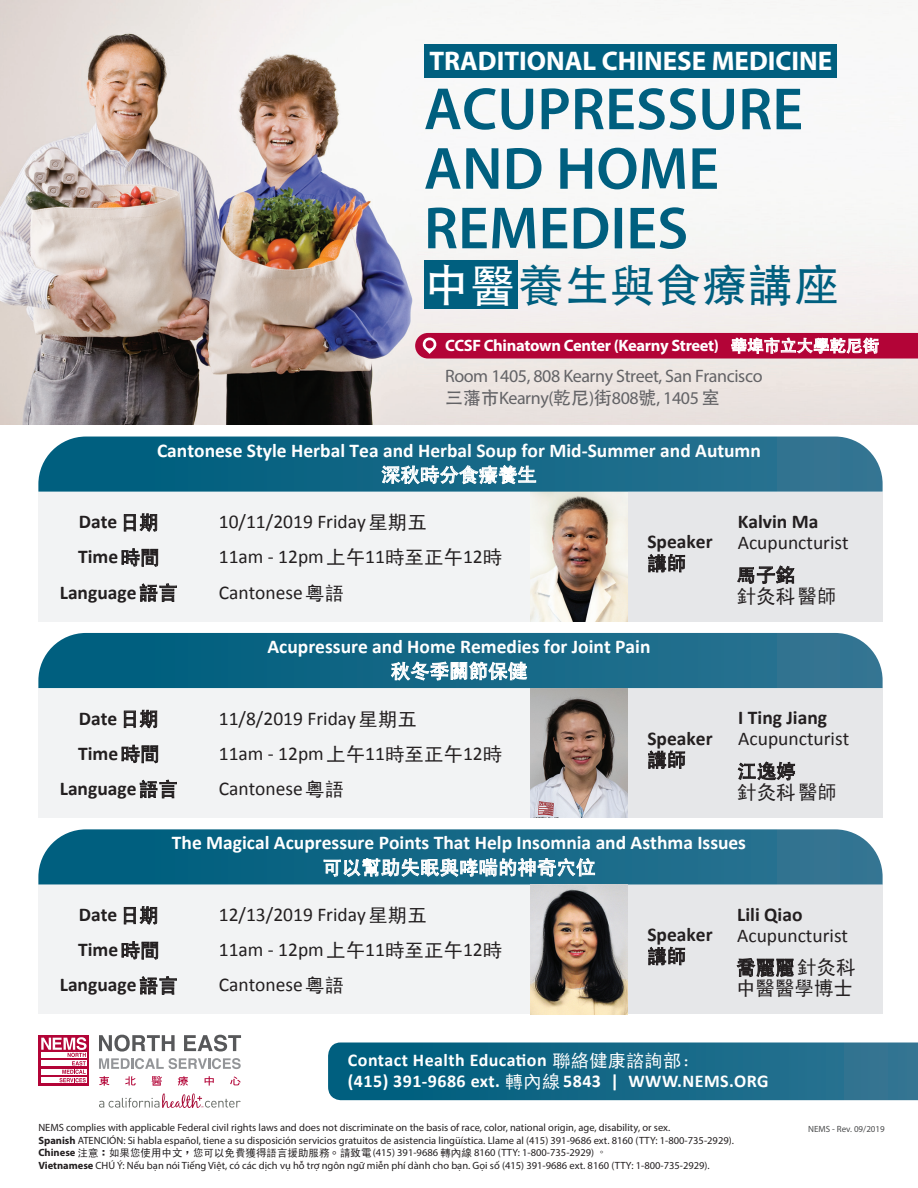
<style>
.page{position:relative;width:918px;height:1188px;background:#fff}
.page>*{position:absolute;margin:0;border:0;box-sizing:border-box;transform-origin:0 0}
.t1{font:600 60px/59.6px "Myriad Pro";color:#005f7f}
.t2{font:500 45px "ST Heiti TC";letter-spacing:.02em;color:#005f7f}
.t3{font:700 27px "Myriad Pro";color:#fff}
.t4{font:19.5px/35.2px "Calibri";color:#231f20}
.t5{font:700 19.5px "Calibri";color:#fff}
.t6{font:700 19.5px/35.2px "Calibri";color:#231f20}
.t7{font:19.5px/21px "TSC F Hei M5 TT";color:#231f20}
.t8{font:19.5px "TSC F Hei M5 TT";color:#fff}
.t9{font:700 18px/21.6px "Calibri";letter-spacing:.025em;color:#fff}
.t10{font:18px/21.6px "Myriad Pro";letter-spacing:-.02em;color:#636366}
.t11{font:700 16.5px "Myriad Pro";letter-spacing:-.02em;color:#fff}
.t12{font:10.5px/12.6px "Myriad Pro";color:#231f20}
.t13{font:9px "Myriad Pro";color:#4b4c4d}
.s1{color:#fff}
.s2{font-family:"ST Heiti TC";font-weight:500}
.s3{font-family:"TSC F Hei M5 TT";font-weight:400}
.s4{font-family:"TSC F Hei M5 TT"}
.s5{font-weight:700}
.s6{font-family:"Adobe Ming Std";font-weight:300}
</style>
<div class="page">
<img style="left:0;top:0;width:918px;height:424px">
<div style="left:38px;top:492px;width:845px;height:129px;background:#f2f3f4"></div>
<div style="left:530px;top:492px;width:353px;height:129px;background:#e6e7e9"></div>
<svg style="left:328px;top:1042px;width:590px;height:58px;background:#186a88"></svg>
<svg style="left:99px;top:1035px;width:76px;height:17px"></svg>
<svg style="left:184px;top:1035px;width:57px;height:17px"></svg>
<svg style="left:99px;top:1058px;width:142px;height:11px"></svg>
<div style="left:39px;top:1035px;width:50px;height:50px;background:#b30437"></div>
<svg style="left:41px;top:1082px;width:46px;height:1px"></svg>
<svg style="left:41px;top:1037px;width:46px;height:45px"></svg>
<svg style="left:99px;top:1076px;width:11px;height:10px"></svg>
<svg style="left:125px;top:1076px;width:11px;height:10px"></svg>
<svg style="left:152px;top:1076px;width:10px;height:10px"></svg>
<svg style="left:178px;top:1076px;width:10px;height:10px"></svg>
<svg style="left:205px;top:1076px;width:9px;height:10px"></svg>
<svg style="left:230px;top:1076px;width:11px;height:9px"></svg>
<svg style="left:99px;top:1093px;width:142px;height:15px"></svg>
<svg style="left:737px;top:565px;width:58px;height:19px"></svg>
<svg style="left:124px;top:513px;width:33px;height:19px"></svg>
<svg style="left:122px;top:548px;width:36px;height:19px"></svg>
<svg style="left:648px;top:554px;width:37px;height:19px"></svg>
<svg style="left:140px;top:583px;width:37px;height:19px"></svg>
<img style="left:530px;top:492px;width:97px;height:129px">
<svg style="left:38px;top:437px;width:845px;height:55px;background:#1c6d8a"></svg>
<svg style="left:381px;top:465px;width:155px;height:19px"></svg>
<div style="left:38px;top:688px;width:845px;height:130px;background:#f2f3f4"></div>
<div style="left:530px;top:688px;width:353px;height:130px;background:#e6e7e9"></div>
<svg style="left:738px;top:761px;width:57px;height:20px"></svg>
<svg style="left:124px;top:710px;width:33px;height:18px"></svg>
<svg style="left:122px;top:745px;width:36px;height:18px"></svg>
<svg style="left:648px;top:750px;width:37px;height:19px"></svg>
<svg style="left:140px;top:780px;width:37px;height:18px"></svg>
<svg style="left:38px;top:633px;width:845px;height:55px;background:#1a6b8a"></svg>
<svg style="left:391px;top:662px;width:136px;height:19px"></svg>
<div style="left:38px;top:885px;width:845px;height:129px;background:#f2f3f4"></div>
<div style="left:530px;top:885px;width:353px;height:129px;background:#e6e7e9"></div>
<svg style="left:736px;top:958px;width:58px;height:19px"></svg>
<svg style="left:124px;top:906px;width:33px;height:19px"></svg>
<svg style="left:122px;top:941px;width:36px;height:19px"></svg>
<svg style="left:648px;top:947px;width:37px;height:18px"></svg>
<svg style="left:140px;top:976px;width:37px;height:19px"></svg>
<svg style="left:38px;top:829px;width:845px;height:55px;background:#1d6d8b"></svg>
<svg style="left:324px;top:858px;width:271px;height:19px;background:#7aa9ba"></svg>
<svg style="left:415px;top:325px;width:503px;height:34px;background:#c85273"></svg>
<img style="left:530px;top:885px;width:98px;height:129px">
<img style="left:530px;top:688px;width:98px;height:130px">
<div style="left:424px;top:44px;width:413px;height:33px;background:#005f7f"></div>
<div style="left:424px;top:261px;width:94px;height:48px;background:#005f7f"></div>
<h3 class="t3" style="left:429px;top:43px;width:404px">TRADITIONAL CHINESE MEDICINE</h3>
<h1 class="t1" style="left:424px;top:80px;width:381px">ACUPRESSURE<br>AND HOME<br>REMEDIES</h1>
<h2 class="t2" style="left:424px;top:260px;width:416px"><span class="s1">中醫</span>養生與食療講座</h2>
<h3 class="t11" style="left:445px;top:335px;width:436px">CCSF Chinatown Center (Kearny Street) <span class="s2">華埠市立大學乾尼街</span></h3>
<h3 class="t10" style="left:445px;top:365px;width:319px">Room 1405, 808 Kearny Street, San Francisco<span class="s2">三藩市</span>Kearny(<span class="s2">乾尼</span>)<span class="s2">街</span>808<span class="s2">號</span>, 1405 <span class="s2">室</span></h3>
<h3 class="t5" style="left:157px;top:438px;width:605px">Cantonese Style Herbal Tea and Herbal Soup for Mid-Summer and Autumn</h3>
<h3 class="t8" style="left:381px;top:461px;width:157px">深秋時分食療養生</h3>
<h3 class="t6" style="left:78px;top:503px;width:83px">Date<span class="s3">日期<br></span>Time<span class="s3">時間</span></h3>
<h3 class="t6" style="left:60px;top:574px;width:120px">Language<span class="s3">語言</span></h3>
<h3 class="t6" style="left:78px;top:700px;width:83px">Date<span class="s3">日期<br></span>Time<span class="s3">時間</span></h3>
<h3 class="t6" style="left:60px;top:770px;width:120px">Language<span class="s3">語言</span></h3>
<h3 class="t4" style="left:219px;top:503px;width:285px">10/11/2019 Friday <span class="s4">星期五<br></span>11am - 12pm <span class="s4">上午</span>11<span class="s4">時至正午</span>12<span class="s4">時<br></span>Cantonese <span class="s4">粵語</span></h3>
<h3 class="t6" style="left:647px;top:523px;width:67px">Speaker</h3>
<h3 class="t7" style="left:647px;top:551px;width:40px">講師</h3>
<h3 class="t5" style="left:267px;top:634px;width:385px">Acupressure and Home Remedies for Joint Pain</h3>
<h3 class="t8" style="left:391px;top:657px;width:138px">秋冬季關節保健</h3>
<h3 class="t4" style="left:219px;top:700px;width:285px">11/8/2019 Friday <span class="s4">星期五<br></span>11am - 12pm <span class="s4">上午</span>11<span class="s4">時至正午</span>12<span class="s4">時<br></span>Cantonese <span class="s4">粵語</span></h3>
<h3 class="t6" style="left:647px;top:720px;width:67px">Speaker</h3>
<h3 class="t7" style="left:647px;top:747px;width:40px">講師</h3>
<h3 class="t6" style="left:738px;top:503px;width:82px">Kalvin Ma</h3>
<h3 class="t4" style="left:738px;top:524px;width:112px">Acupuncturist</h3>
<h3 class="t7" style="left:737px;top:562px;width:101px">馬子銘<br>針灸科 醫師</h3>
<h3 class="t6" style="left:738px;top:699px;width:90px">I Ting Jiang</h3>
<h3 class="t4" style="left:738px;top:720px;width:112px">Acupuncturist</h3>
<h3 class="t7" style="left:737px;top:759px;width:101px">江逸婷<br>針灸科 醫師</h3>
<h3 class="t5" style="left:172px;top:831px;width:576px">The Magical Acupressure Points That Help Insomnia and Asthma Issues</h3>
<h3 class="t8" style="left:323px;top:854px;width:274px">可以幫助失眠與哮喘的神奇穴位</h3>
<h3 class="t6" style="left:78px;top:896px;width:83px">Date<span class="s3">日期<br></span>Time<span class="s3">時間</span></h3>
<h3 class="t6" style="left:60px;top:966px;width:120px">Language<span class="s3">語言</span></h3>
<h3 class="t4" style="left:219px;top:896px;width:285px">12/13/2019 Friday <span class="s4">星期五<br></span>11am - 12pm <span class="s4">上午</span>11<span class="s4">時至正午</span>12<span class="s4">時<br></span>Cantonese <span class="s4">粵語</span></h3>
<h3 class="t6" style="left:647px;top:916px;width:67px">Speaker</h3>
<h3 class="t7" style="left:647px;top:944px;width:40px">講師</h3>
<h3 class="t6" style="left:737px;top:896px;width:67px">Lili Qiao</h3>
<h3 class="t4" style="left:737px;top:917px;width:112px">Acupuncturist</h3>
<h3 class="t7" style="left:736px;top:955px;width:121px">喬麗麗 針灸科中醫醫學博士</h3>
<h3 class="t9" style="left:348px;top:1048px;width:422px">Contact Health Education <span class="s3">聯絡健康諮詢部:<br></span>(415) 391-9686 ext. <span class="s3">轉內線</span> 5843 | WWW.NEMS.ORG</h3>
<p class="t12" style="left:38px;top:1121px;width:633px">NEMS complies with applicable Federal civil rights laws and does not discriminate on the basis of race, color, national origin, age, disability, or sex.</p>
<p class="t13" style="left:808px;top:1123px;width:78px">NEMS - Rev. 09/2019</p>
<p class="t12" style="left:38px;top:1134px;width:697px"><span class="s5">Spanish</span> ATENCIÓN: Si habla español, tiene a su disposición servicios gratuitos de asistencia lingüística. Llame al (415) 391-9686 ext. 8160 (TTY: 1-800-735-2929).<br><span class="s5">Chinese</span> <span class="s4">注意：如果您使用中文，您可以免費獲得語言援助服務。請致電</span> (415) 391-9686 <span class="s4">轉內線</span> 8160 (TTY: 1-800-735-2929) <span class="s6">。<br></span><span class="s5">Vietnamese</span> CHÚ Ý: Nếu bạn nói Tiếng Việt, có các dịch vụ hỗ trợ ngôn ngữ miễn phí dành cho bạn. Gọi số (415) 391-9686 ext. 8160 (TTY: 1-800-735-2929).</p>
</div>
